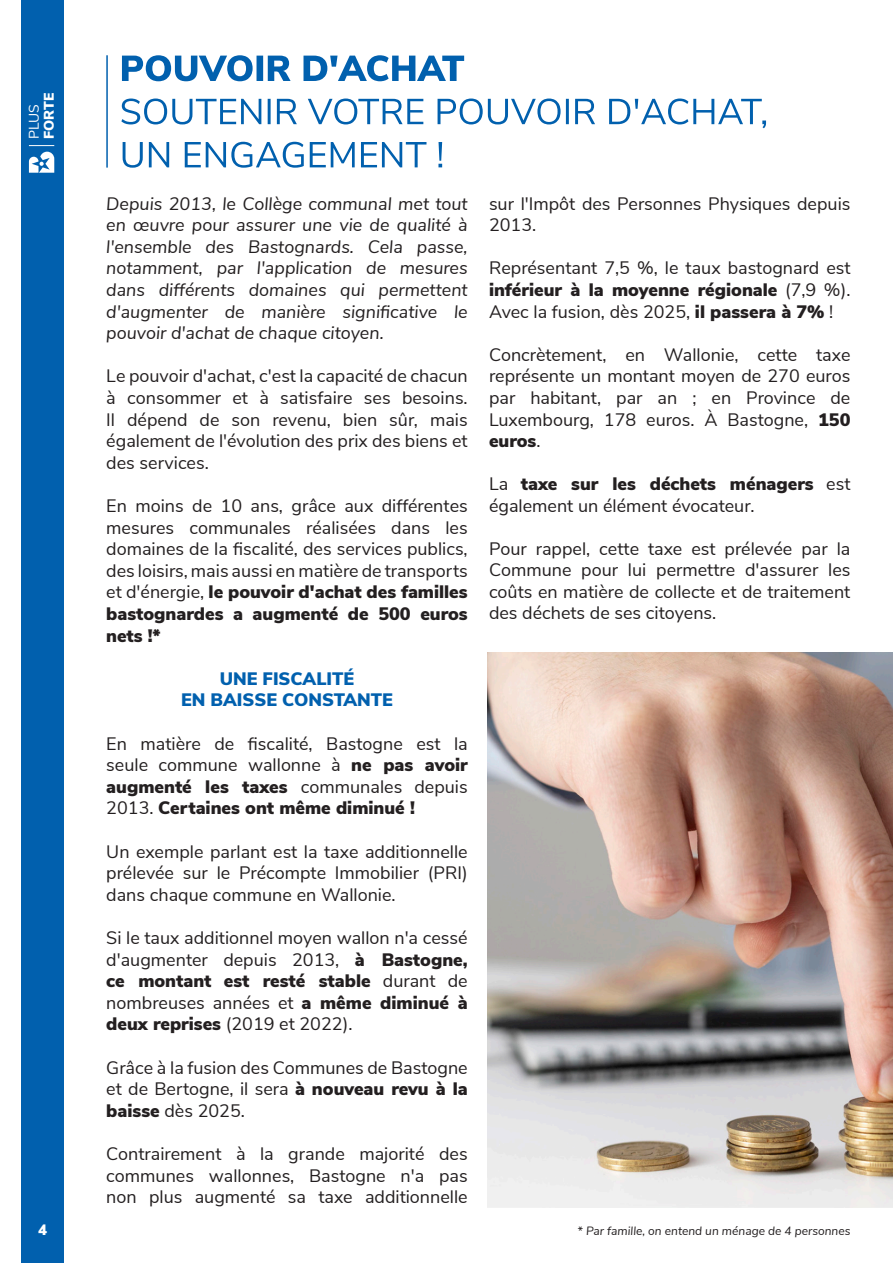
<style>
.page{position:relative;width:893px;height:1263px;background:#fff}
.page>*{position:absolute;margin:0;border:0;box-sizing:border-box;transform-origin:0 0}
.t1{font:18px/21.6px "Nunito Sans";color:#231f20;text-align:justify}
.t2{font:italic 18px/21.6px "Nunito Sans";color:#231f20;text-align:justify}
.t3{font:900 18px "Nunito Sans";color:#0160ae}
.t4{font:900 15px "Nunito Sans";color:#fff}
.t5{font:900 13.95px/14.9px "Nunito Sans";color:#fff}
.t6{font:italic 12px "Nunito Sans";color:#231f20}
.s1{font-weight:400}
.s2{font-weight:900}
</style>
<div class="page">
<img style="left:488px;top:652px;width:405px;height:556px">
<div style="left:21px;top:0;width:43px;height:1263px;background:#0160ae"></div>
<svg style="left:29px;top:145px;width:25px;height:1px"></svg>
<svg style="left:29px;top:152px;width:25px;height:21px"></svg>
<svg style="left:123px;top:142px;width:319px;height:26px"></svg>
<svg style="left:121px;top:99px;width:645px;height:29px"></svg>
<svg style="left:122px;top:55px;width:342px;height:26px"></svg>
<hr style="left:106px;top:55px;width:2px;height:113px;background:#0160ae">
<p class="t5" style="left:26px;top:139px;width:47px;rotate:-90deg"><span class="s1">PLUS<br></span>FORTE</p>
<p class="t4" style="left:38px;top:1219px;width:11px">4</p>
<p class="t2" style="left:106px;top:191px;width:363px">Depuis 2013, le Collège communal met tout en œuvre pour assurer une vie de qualité à l'ensemble des Bastognards. Cela passe, notamment, par l'application de mesures dans différents domaines qui permettent d'augmenter de manière significative le pouvoir d'achat de chaque citoyen.</p>
<p class="t1" style="left:106px;top:364px;width:363px">Le pouvoir d'achat, c'est la capacité de chacun à consommer et à satisfaire ses besoins.<br>Il dépend de son revenu, bien sûr, mais également de l'évolution des prix des biens et des services.</p>
<p class="t1" style="left:106px;top:494px;width:363px">En moins de 10 ans, grâce aux différentes mesures communales réalisées dans les domaines de la fiscalité, des services publics, des loisirs, mais aussi en matière de transports et d'énergie, <span class="s2">le pouvoir d'achat des familles bastognardes a augmenté de 500 euros nets !*</span></p>
<p class="t3" style="left:220px;top:665px;width:136px">UNE FISCALITÉ</p>
<p class="t3" style="left:181px;top:687px;width:213px">EN BAISSE CONSTANTE</p>
<p class="t1" style="left:106px;top:731px;width:363px">En matière de fiscalité, Bastogne est la seule commune wallonne à <span class="s2">ne pas avoir augmenté les taxes</span> communales depuis 2013. <span class="s2">Certaines ont même diminué !</span></p>
<p class="t1" style="left:106px;top:839px;width:363px">Un exemple parlant est la taxe additionnelle prélevée sur le Précompte Immobilier (PRI) dans chaque commune en Wallonie.</p>
<p class="t1" style="left:106px;top:926px;width:363px">Si le taux additionnel moyen wallon n'a cessé d'augmenter depuis 2013, <span class="s2">à Bastogne, ce montant est resté stable</span> durant de nombreuses années et <span class="s2">a même diminué à deux reprises</span> (2019 et 2022).</p>
<p class="t1" style="left:106px;top:1055px;width:363px">Grâce à la fusion des Communes de Bastogne et de Bertogne, il sera <span class="s2">à nouveau revu à la baisse</span> dès 2025.</p>
<p class="t1" style="left:106px;top:1142px;width:363px">Contrairement à la grande majorité des communes wallonnes, Bastogne n'a pas non plus augmenté sa taxe additionnelle</p>
<p class="t1" style="left:489px;top:191px;width:363px">sur l'Impôt des Personnes Physiques depuis<br>2013.</p>
<p class="t1" style="left:489px;top:256px;width:363px">Représentant 7,5 %, le taux bastognard est <span class="s2">inférieur à la moyenne régionale</span> (7,9 %).<br>Avec la fusion, dès 2025, <span class="s2">il passera à 7%</span> !</p>
<p class="t1" style="left:489px;top:343px;width:363px">Concrètement, en Wallonie, cette taxe représente un montant moyen de 270 euros par habitant, par an ; en Province de Luxembourg, 178 euros. À Bastogne, <span class="s2">150 euros</span>.</p>
<p class="t1" style="left:489px;top:472px;width:363px">La <span class="s2">taxe sur les déchets ménagers</span> est également un élément évocateur.</p>
<p class="t1" style="left:489px;top:536px;width:363px">Pour rappel, cette taxe est prélevée par la Commune pour lui permettre d'assurer les coûts en matière de collecte et de traitement des déchets de ses citoyens.</p>
<p class="t6" style="left:577px;top:1222px;width:274px">* Par famille, on entend un ménage de 4 personnes</p>
</div>
